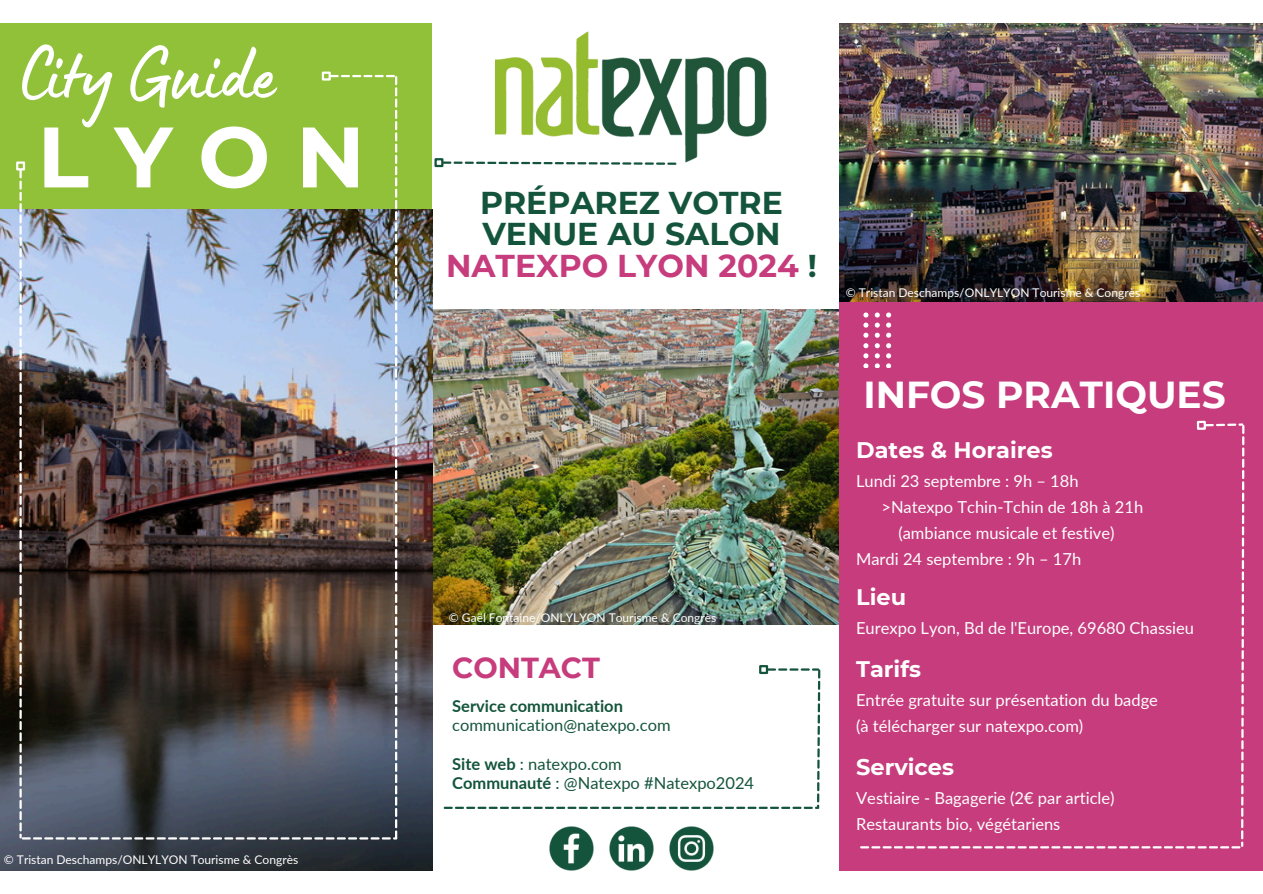
<style>
.page{position:relative;width:1263px;height:894px;background:#fff}
.page>*{position:absolute;margin:0;border:0;box-sizing:border-box;transform-origin:0 0}
.t1{font:700 85.5px "Montserrat";color:#fff}
.t2{font:78px "Lumios Marker";color:#fff}
.t3{font:700 37.5px "Montserrat";color:#fff}
.t4{font:700 31.5px/31.5px "Montserrat";color:#14543c;text-align:center}
.t5{font:700 28.95px "Montserrat";color:#c63c7c}
.t6{font:700 22.5px "Montserrat";color:#fff}
.t7{font:16.5px/25.8px "Lato";color:#fff}
.t8{font:16.5px/19.2px "Lato";color:#14543c}
.t9{font:12px "Lato";color:#fff}
.s1{color:#c63c7c}
.s2{font-weight:700}
</style>
<div class="page">
<img style="left:432px;top:309px;width:407px;height:315px">
<svg style="left:444px;top:668px;width:376px;height:140px"></svg>
<div style="left:759px;top:664px;width:9px;height:9px;border:2px solid #14543c"></div>
<div style="left:839px;top:23px;width:424px;height:847px;background:#c63c7c"></div>
<img style="left:670px;top:826px;width:44px;height:44px">
<img style="left:610px;top:826px;width:44px;height:44px">
<img style="left:549px;top:826px;width:44px;height:44px">
<img style="left:494px;top:31px;width:273px;height:134px">
<div style="left:0;top:23px;width:432px;height:847px;background:#91c139"></div>
<img style="left:0;top:209px;width:432px;height:661px">
<div style="left:16px;top:161px;width:9px;height:9px;border:2px solid #fff"></div>
<div style="left:322px;top:72px;width:9px;height:9px;border:2px solid #fff"></div>
<img style="left:19px;top:75px;width:378px;height:764px">
<svg style="left:863px;top:343px;width:5px;height:25px"></svg>
<svg style="left:875px;top:343px;width:5px;height:25px"></svg>
<svg style="left:886px;top:343px;width:5px;height:25px"></svg>
<svg style="left:863px;top:312px;width:5px;height:25px"></svg>
<svg style="left:875px;top:312px;width:5px;height:25px"></svg>
<svg style="left:886px;top:312px;width:5px;height:25px"></svg>
<svg style="left:860px;top:423px;width:384px;height:425px"></svg>
<div style="left:1197px;top:420px;width:9px;height:10px;border:2px solid #fff"></div>
<img style="left:839px;top:23px;width:424px;height:278px">
<svg style="left:443px;top:161px;width:233px;height:4px"></svg>
<div style="left:434px;top:158px;width:9px;height:9px;border:2px solid #14543c"></div>
<h5 class="t2" style="left:21px;top:49px;width:255px">City Guide</h5>
<h5 class="t1" style="left:37px;top:104px;width:329px">LYON</h5>
<h5 class="t9" style="left:4px;top:851px;width:296px">© Tristan Deschamps/ONLYLYON Tourisme &amp; Congrès</h5>
<h5 class="t4" style="left:446px;top:186px;width:372px">PRÉPAREZ VOTRE<br>VENUE AU SALON<br><span class="s1">NATEXPO LYON 2024</span> !</h5>
<h5 class="t9" style="left:846px;top:285px;width:296px">© Tristan Deschamps/ONLYLYON Tourisme &amp; Congrès</h5>
<p class="t9" style="left:449px;top:610px;width:269px">© Gaël Fontaine/ONLYLYON Tourisme &amp; Congrès</p>
<p class="t5" style="left:452px;top:649px;width:149px">CONTACT</p>
<p class="t8" style="left:452px;top:695px;width:220px"><span class="s2">Service communication </span>communication@natexpo.com</p>
<h3 class="t8" style="left:452px;top:753px;width:304px"><span class="s2">Site web</span> : natexpo.com<br><span class="s2">Communauté</span> : @Natexpo #Natexpo2024</h3>
<h4 class="t3" style="left:863px;top:372px;width:364px">INFOS PRATIQUES</h4>
<p class="t6" style="left:856px;top:436px;width:198px">Dates &amp; Horaires</p>
<p class="t7" style="left:856px;top:468px;width:224px">Lundi 23 septembre : 9h – 18h</p>
<p class="t7" style="left:881px;top:494px;width:263px">&gt;Natexpo Tchin-Tchin de 18h à 21h</p>
<p class="t7" style="left:898px;top:519px;width:218px">(ambiance musicale et festive)</p>
<p class="t7" style="left:856px;top:545px;width:227px">Mardi 24 septembre : 9h – 17h</p>
<p class="t6" style="left:856px;top:583px;width:52px">Lieu</p>
<p class="t7" style="left:856px;top:615px;width:340px">Eurexpo Lyon, Bd de l'Europe, 69680 Chassieu</p>
<h4 class="t6" style="left:856px;top:654px;width:66px">Tarifs</h4>
<h4 class="t7" style="left:856px;top:686px;width:303px">Entrée gratuite sur présentation du badge (à télécharger sur natexpo.com)</h4>
<h5 class="t6" style="left:856px;top:752px;width:99px">Services</h5>
<h5 class="t7" style="left:856px;top:784px;width:260px">Vestiaire - Bagagerie (2€ par article)<br>Restaurants bio, végétariens</h5>
</div>
